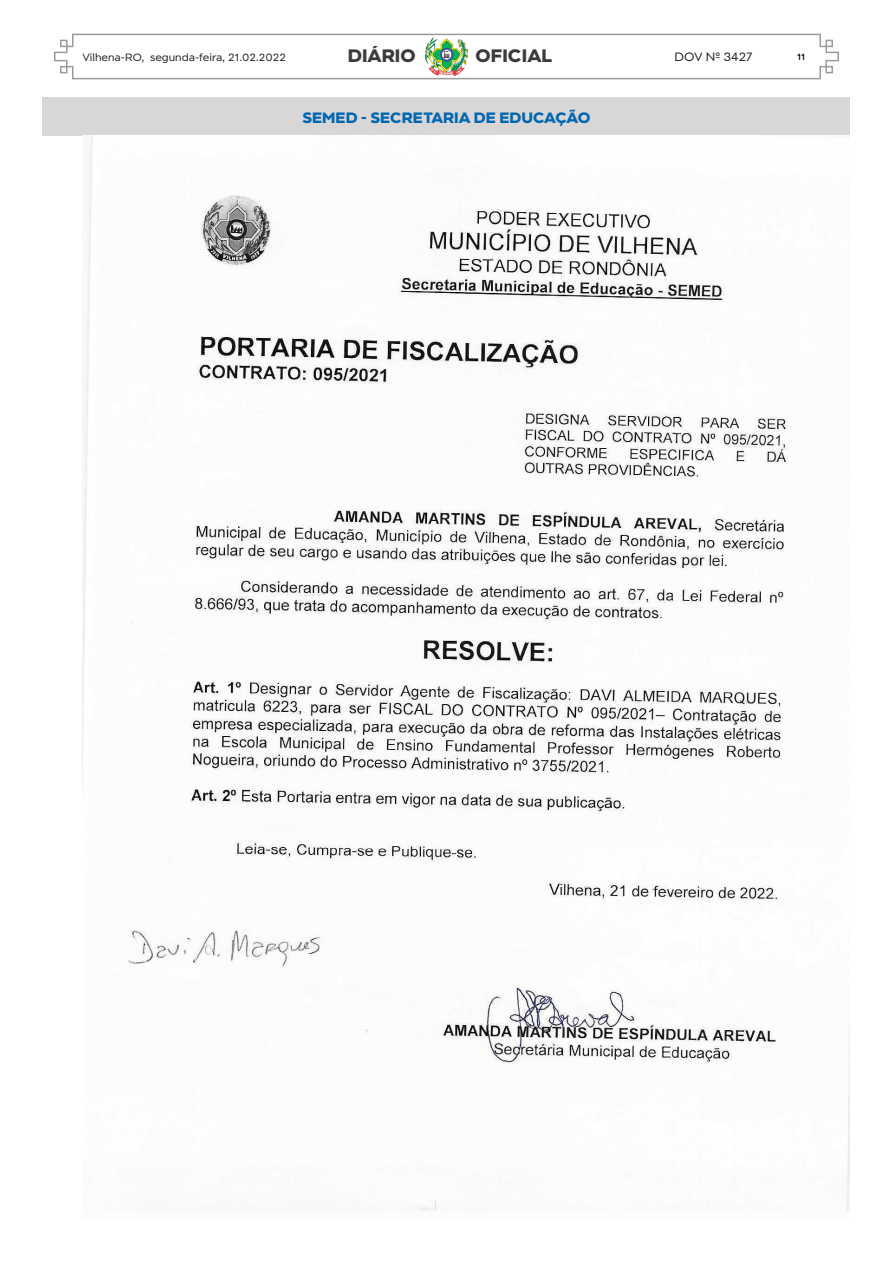
<style>
.page{position:relative;width:893px;height:1263px;background:#fff}
.page>*{position:absolute;margin:0;border:0;box-sizing:border-box;transform-origin:0 0}
.t1{font:700 18px "Modica";color:#3c3a3b}
.TÍTULO{font:700 15px "Modica";color:#0068b1}
.t2{font:12px "Modica";color:#231f20}
.t3{font:10.5px "Modica";color:#231f20}
.t4{font:500 9px "Modica";color:#000}
</style>
<div class="page">
<svg style="left:54px;top:33px;width:785px;height:47px"></svg>
<img style="left:425px;top:37px;width:42px;height:39px">
<div style="left:43px;top:98px;width:807px;height:38px;background:#d9d6d7"></div>
<img style="left:82px;top:136px;width:768px;height:1075px">
<p class="t3" style="left:82px;top:51px;width:205px">Vilhena-RO, segunda-feira, 21.02.2022</p>
<h1 class="t1" style="left:348px;top:44px;width:69px">DIÁRIO</h1>
<h1 class="t1" style="left:476px;top:44px;width:78px">OFICIAL</h1>
<p class="t2" style="left:675px;top:50px;width:80px">DOV Nº 3427</p>
<p class="t4" style="left:797px;top:51px;width:10px">11</p>
<p class="TÍTULO" style="left:302px;top:108px;width:22px">SEMED</p>
<p class="TÍTULO" style="left:361px;top:108px;width:52px">- SECRETARIA</p>
<p class="TÍTULO" style="left:474px;top:108px;width:38px">DE EDU</p>
<p class="TÍTULO" style="left:533px;top:108px;width:58px">CAÇÃO</p>
</div>
